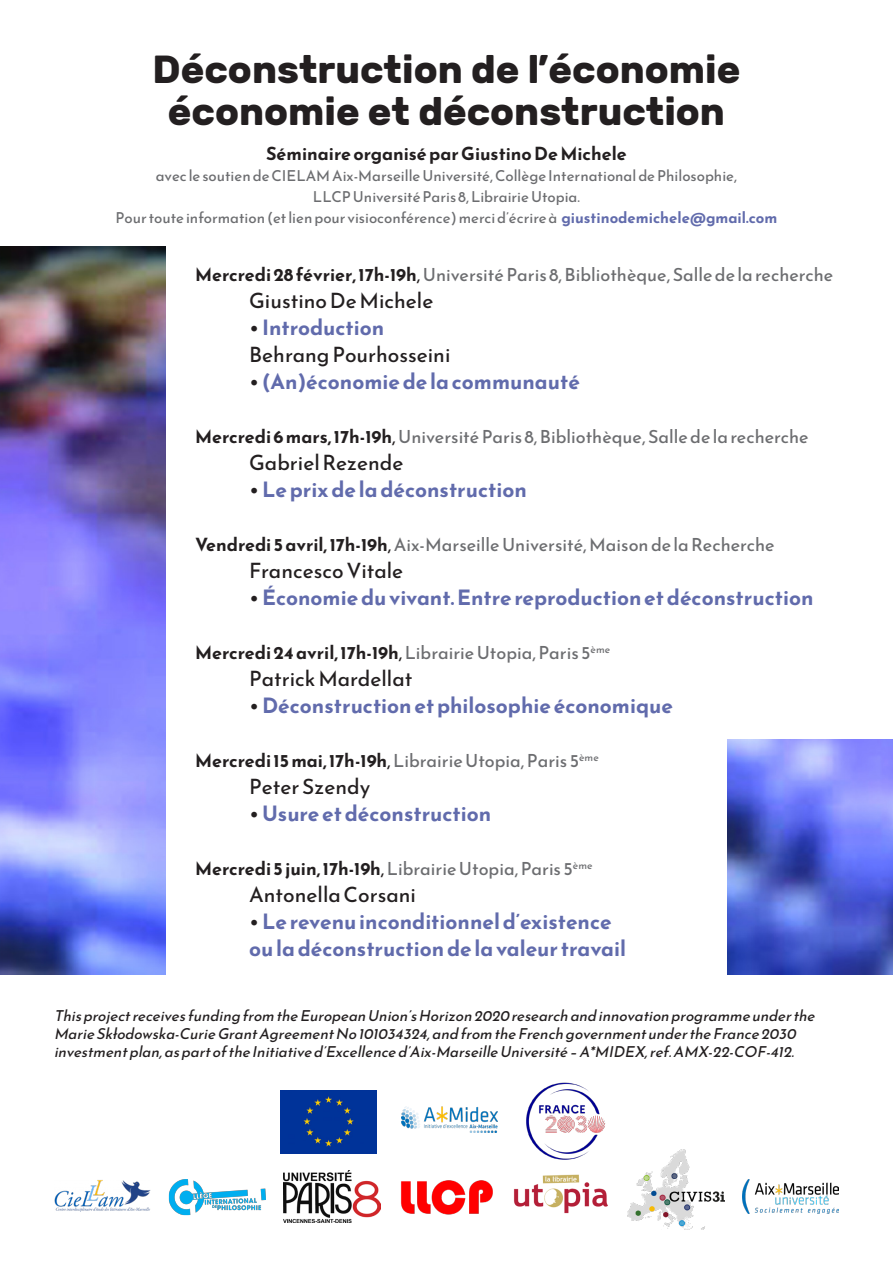
<style>
.page{position:relative;width:893px;height:1263px;background:#fff}
.page>*{position:absolute;margin:0;border:0;box-sizing:border-box;transform-origin:0 0}
.t1{font:700 39px "Rubik";color:#231f20}
.t2{font:700 21px "Reem Kufi";color:#616bac}
.t3{font:21px "Reem Kufi";color:#231f20}
.t4{font:18px "Reem Kufi";color:#6c6d70}
.t5{font:700 18px "Reem Kufi";color:#231f20}
.t6{font:italic 15px/18px "Reem Kufi";color:#231f20}
.t7{font:15px "Reem Kufi";color:#6c6d70}
.s1{font-weight:700;color:#616bac}
.s2{font-weight:700;color:#231f20}
.s3{color:#231f20}
.s4{font-weight:400;color:#231f20}
.s5{font-weight:400}
.s6{font-weight:400;color:#6c6d70}
</style>
<div class="page">
<img style="left:0;top:247px;width:165px;height:728px">
<img style="left:728px;top:739px;width:165px;height:236px">
<div style="left:280px;top:1090px;width:97px;height:63px;background:#039"></div>
<img style="left:54px;top:1180px;width:97px;height:32px">
<img style="left:169px;top:1180px;width:96px;height:35px">
<img style="left:283px;top:1171px;width:97px;height:52px">
<img style="left:401px;top:1180px;width:92px;height:35px">
<img style="left:514px;top:1174px;width:94px;height:40px">
<img style="left:628px;top:1149px;width:96px;height:80px">
<img style="left:742px;top:1180px;width:97px;height:33px">
<img style="left:401px;top:1106px;width:97px;height:26px">
<img style="left:526px;top:1082px;width:80px;height:78px">
<p class="t1" style="left:153px;top:47px;width:589px">Déconstruction de l’économie</p>
<p class="t1" style="left:168px;top:89px;width:559px">économie et déconstruction</p>
<p class="t5" style="left:266px;top:138px;width:362px">Séminaire organisé par Giustino De Michele</p>
<p class="t7" style="left:156px;top:163px;width:583px">avec le soutien de CIELAM Aix-Marseille Université, Collège International de Philosophie,</p>
<p class="t7" style="left:313px;top:184px;width:269px">LLCP Université Paris 8, Librairie Utopia.</p>
<p class="t7" style="left:116px;top:205px;width:663px">Pour toute information (et lien pour visioconférence) merci d’écrire à <span class="s1">giustinodemichele@gmail.com</span></p>
<p class="t4" style="left:195px;top:260px;width:640px"><span class="s2">Mercredi 28 février, 17h-19h</span><span class="s3">,</span> Université Paris 8, Bibliothèque, Salle de la recherche</p>
<p class="t3" style="left:249px;top:283px;width:186px">Giustino De Michele</p>
<p class="t2" style="left:249px;top:309px;width:137px"><span class="s4">•</span> Introduction</p>
<p class="t3" style="left:249px;top:337px;width:203px">Behrang Pourhosseini</p>
<p class="t2" style="left:249px;top:363px;width:332px"><span class="s4">•</span> (An)économie de la communauté</p>
<p class="t4" style="left:195px;top:422px;width:615px"><span class="s2">Mercredi 6 mars, 17h-19h</span><span class="s3">,</span> Université Paris 8, Bibliothèque, Salle de la recherche</p>
<p class="t3" style="left:249px;top:445px;width:156px">Gabriel Rezende</p>
<p class="t2" style="left:249px;top:471px;width:279px"><span class="s4">•</span> Le prix de la déconstruction</p>
<p class="t4" style="left:195px;top:530px;width:581px"><span class="s2">Vendredi 5 avril, 17h-19h</span><span class="s3">,</span> Aix-Marseille Université, Maison de la Recherche</p>
<p class="t3" style="left:249px;top:553px;width:156px">Francesco Vitale</p>
<p class="t2" style="left:249px;top:579px;width:566px"><span class="s4">•</span> Économie du vivant. Entre reproduction et déconstruction</p>
<p class="t5" style="left:195px;top:637px;width:417px">Mercredi 24 avril, 17h-19h<span class="s5">,</span> <span class="s6">Librairie Utopia, Paris 5</span><sup>ème</sup></p>
<p class="t3" style="left:249px;top:661px;width:165px">Patrick Mardellat</p>
<p class="t2" style="left:249px;top:687px;width:425px"><span class="s4">•</span> Déconstruction et philosophie économique</p>
<p class="t4" style="left:195px;top:746px;width:405px"><span class="s2">Mercredi 15 mai, 17h-19h</span><span class="s3">,</span> Librairie Utopia, Paris 5<sup>ème</sup></p>
<p class="t3" style="left:249px;top:769px;width:123px">Peter Szendy</p>
<p class="t2" style="left:249px;top:795px;width:244px"><span class="s4">•</span> Usure et déconstruction</p>
<p class="t4" style="left:195px;top:854px;width:399px"><span class="s2">Mercredi 5 juin, 17h-19h</span><span class="s3">,</span> Librairie Utopia, Paris 5<sup>ème</sup></p>
<p class="t3" style="left:249px;top:877px;width:168px">Antonella Corsani</p>
<p class="t2" style="left:249px;top:903px;width:364px"><span class="s4">•</span> Le revenu inconditionnel d’existence</p>
<p class="t2" style="left:249px;top:930px;width:378px">ou la déconstruction de la valeur travail</p>
<p class="t6" style="left:54px;top:1005px;width:766px">Thisprojectreceivesfunding from the European Union’sHorizon 2020 research and innovation programme underthe<br>Marie Skłodowska-Curie GrantAgreementNo 101034324,and from the French governmentunderthe France 2030 investmentplan,aspartofthe Initiative d’Excellence d’Aix-Marseille Université – A*MIDEX,ref.AMX-22-COF-412.</p>
</div>
